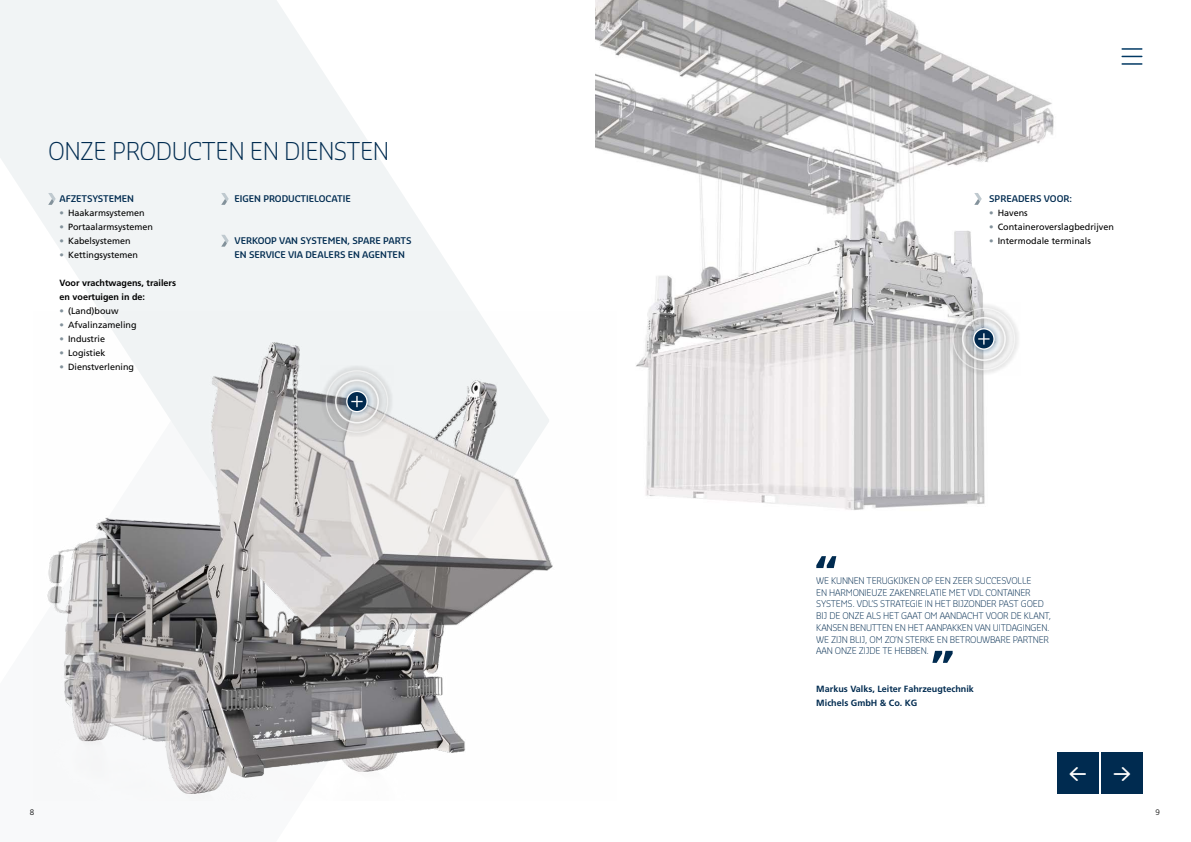
<style>
.page{position:relative;width:1191px;height:842px;background:#fff}
.page>*{position:absolute;margin:0;border:0;box-sizing:border-box;transform-origin:0 0}
.Heading_24pt{font:300 24px "Sansa";letter-spacing:-.02em;color:#002b50}
.Heading_24pt-2{font:300 9px/11.7px "Sansa";letter-spacing:-.02em;color:#002b50}
.Body-Text{font:600 9px/14px "Sansa";letter-spacing:-.005em;color:#002b50}
.Body-Text-2{font:9px "Frutiger LT Std";color:#000}
.Heading_24pt-3{font:9px "Frutiger LT Std";color:#000}
.Body-Text-3{font:700 9px/14px "Frutiger LT Std";color:#002b50}
.Body-Text-4{font:700 9px/14px "Frutiger LT Std";color:#000}
.t1{font:300 8px "Frutiger LT Std";color:#000}
.s1{color:#83929b}
</style>
<div class="page">
<img style="left:595px;top:0;width:548px;height:794px">
<svg style="left:0;top:0;width:479px;height:312px;fill:#f1f4f5"></svg>
<svg style="left:816px;top:556px;width:20px;height:12px"></svg>
<svg style="left:932px;top:651px;width:20px;height:12px"></svg>
<img style="left:47px;top:312px;width:569px;height:487px">
<svg style="left:48px;top:193px;width:8px;height:12px"></svg>
<svg style="left:974px;top:193px;width:7px;height:12px"></svg>
<svg style="left:221px;top:193px;width:8px;height:12px"></svg>
<svg style="left:221px;top:235px;width:8px;height:12px"></svg>
<div style="left:1057px;top:752px;width:41px;height:42px;background:#002b50"></div>
<div style="left:1101px;top:752px;width:41px;height:42px;background:#002b50"></div>
<div style="left:320px;top:365px;width:74px;height:73px;background:linear-gradient(to bottom,#f0f5f7,#e9e6e5)"></div>
<svg style="left:322px;top:367px;width:70px;height:69px;background:#c9cccf"></svg>
<div style="left:335px;top:379px;width:44px;height:44px;border:2px solid #fff;border-radius:50%"></div>
<div style="left:326px;top:370px;width:62px;height:63px;border:1px solid #fff;border-radius:50%"></div>
<svg style="left:947px;top:302px;width:73px;height:74px"></svg>
<svg style="left:949px;top:304px;width:69px;height:70px"></svg>
<div style="left:962px;top:317px;width:43px;height:44px;border:2px solid #fff;border-radius:50%"></div>
<div style="left:952px;top:308px;width:63px;height:62px;border:1px solid #fff;border-radius:50%"></div>
<svg style="left:1121px;top:48px;width:21px;height:17px"></svg>
<p class="Heading_24pt" style="left:48px;top:135px;width:342px">ONZE PRODUCTEN EN DIENSTEN</p>
<p class="Body-Text" style="left:60px;top:192px;width:76px">AFZETSYSTEMEN</p>
<p class="Heading_24pt-3" style="left:60px;top:208px;width:87px"><span class="s1">•</span> Haakarmsystemen</p>
<p class="Body-Text-2" style="left:60px;top:222px;width:95px"><span class="s1">•</span> Portaalarmsystemen</p>
<p class="Body-Text-2" style="left:60px;top:236px;width:73px"><span class="s1">•</span> Kabelsystemen</p>
<p class="Body-Text-2" style="left:60px;top:250px;width:80px"><span class="s1">•</span> Kettingsystemen</p>
<p class="Body-Text-4" style="left:60px;top:276px;width:118px">Voor vrachtwagens, trailers en voertuigen in de:</p>
<p class="Body-Text-2" style="left:60px;top:306px;width:60px"><span class="s1">•</span> (Land)bouw</p>
<p class="Body-Text-2" style="left:60px;top:320px;width:79px"><span class="s1">•</span> Afvalinzameling</p>
<p class="Body-Text-2" style="left:60px;top:334px;width:47px"><span class="s1">•</span> Industrie</p>
<p class="Body-Text-2" style="left:60px;top:348px;width:48px"><span class="s1">•</span> Logistiek</p>
<p class="Heading_24pt-3" style="left:60px;top:362px;width:76px"><span class="s1">•</span> Dienstverlening</p>
<p class="Body-Text" style="left:234px;top:192px;width:118px">EIGEN PRODUCTIELOCATIE</p>
<p class="Body-Text" style="left:234px;top:234px;width:178px">VERKOOP VAN SYSTEMEN, SPARE PARTS<br>EN SERVICE VIA DEALERS EN AGENTEN</p>
<p class="Body-Text" style="left:989px;top:192px;width:84px">SPREADERS VOOR:</p>
<p class="Body-Text-2" style="left:989px;top:208px;width:40px"><span class="s1">•</span> Havens</p>
<p class="Heading_24pt-3" style="left:989px;top:222px;width:126px"><span class="s1">•</span> Containeroverslagbedrijven</p>
<p class="Heading_24pt-3" style="left:989px;top:236px;width:103px"><span class="s1">•</span> Intermodale terminals</p>
<p class="Heading_24pt-2" style="left:816px;top:575px;width:236px">WE KUNNEN TERUGKIJKEN OP EEN ZEER SUCCESVOLLE<br>EN HARMONIEUZE ZAKENRELATIE MET VDL CONTAINER SYSTEMS. VDL’S STRATEGIE IN HET BIJZONDER PAST GOED BIJ DE ONZE ALS HET GAAT OM AANDACHT VOOR DE KLANT, KANSEN BENUTTEN EN HET AANPAKKEN VAN UITDAGINGEN.<br>WE ZIJN BLIJ, OM ZO’N STERKE EN BETROUWBARE PARTNER AAN ONZE ZIJDE TE HEBBEN.</p>
<p class="Body-Text-3" style="left:816px;top:682px;width:159px">Markus Valks, Leiter Fahrzeugtechnik<br>Michels GmbH &amp; Co. KG</p>
<p class="t1" style="left:30px;top:807px;width:6px">8</p>
<p class="t1" style="left:1155px;top:807px;width:6px">9</p>
</div>
